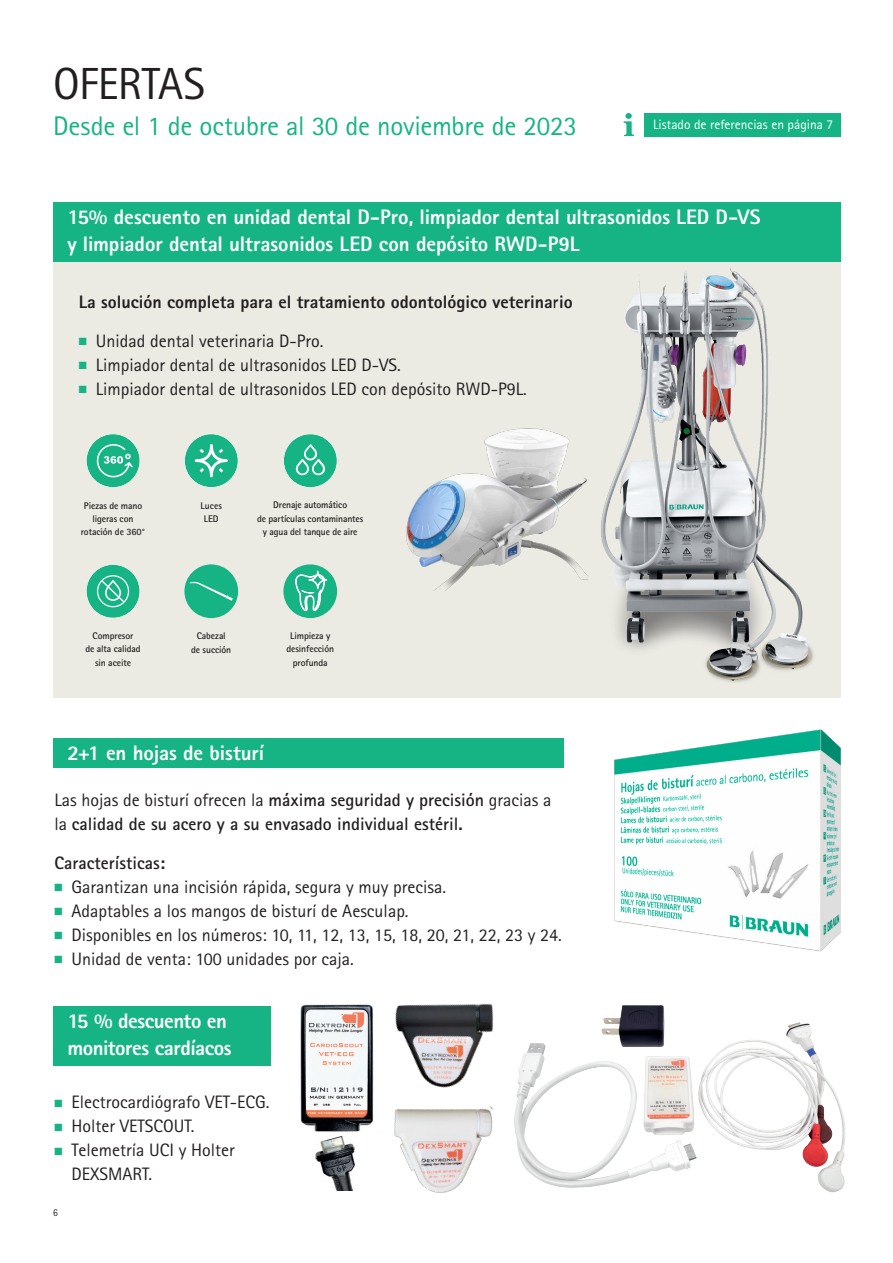
<style>
.page{position:relative;width:893px;height:1263px;background:#fff}
.page>*{position:absolute;margin:0;border:0;box-sizing:border-box;transform-origin:0 0}
.t1{font:45px "Rotis Sans Serif Pro";letter-spacing:-.01em;color:#231f20}
.t2{font:27px "Rotis Sans Serif Pro";letter-spacing:-.01em;color:#16b484}
.t3{font:800 21px/27px "Rotis Sans Serif Pro";letter-spacing:-.005em;color:#fff}
.t4{font:800 21px/27px "Rotis Sans Serif Pro";letter-spacing:-.025em;color:#fff}
.t5{font:18px/24px "Rotis Sans Serif Pro";color:#231f20}
.t6{font:700 18px/24px "Rotis Sans Serif Pro";color:#231f20}
.t7{font:800 18px "Rotis Sans Serif Pro";color:#231f20}
.t8{font:13.5px "Rotis Sans Serif Pro";color:#fff}
.t9{font:10.5px "Rotis Sans Serif Pro";color:#231f20;scale:.9 1}
.t10{font:700 9.6px/13.2px "Rotis Sans Serif Pro";letter-spacing:-.01em;color:#231f20;text-align:center}
.s1{color:#16b484}
.s2{font-weight:400}
</style>
<div class="page">
<div style="left:53px;top:202px;width:788px;height:495px;background:#ebeae3"></div>
<div style="left:644px;top:113px;width:197px;height:23px;background:#16b484"></div>
<svg style="left:624px;top:113px;width:10px;height:23px"></svg>
<img style="left:614px;top:729px;width:227px;height:223px">
<img style="left:434px;top:567px;width:37px;height:24px">
<img style="left:406px;top:428px;width:150px;height:139px">
<img style="left:556px;top:268px;width:285px;height:430px">
<img style="left:300px;top:1004px;width:74px;height:187px">
<img style="left:395px;top:1003px;width:99px;height:85px">
<img style="left:367px;top:1106px;width:126px;height:87px">
<div style="left:53px;top:202px;width:788px;height:60px;background:#16b484"></div>
<div style="left:53px;top:738px;width:510px;height:29px;background:#16b484"></div>
<div style="left:53px;top:1006px;width:217px;height:60px;background:#16b484"></div>
<div style="left:87px;top:434px;width:53px;height:53px;background:#16b484;border-radius:50%"></div>
<svg style="left:96px;top:442px;width:37px;height:37px"></svg>
<div style="left:185px;top:434px;width:53px;height:53px;background:#16b484;border-radius:50%"></div>
<svg style="left:195px;top:444px;width:33px;height:33px"></svg>
<div style="left:284px;top:434px;width:53px;height:53px;background:#16b484;border-radius:50%"></div>
<svg style="left:295px;top:444px;width:30px;height:31px"></svg>
<div style="left:87px;top:565px;width:53px;height:53px;background:#16b484;border-radius:50%"></div>
<svg style="left:97px;top:575px;width:32px;height:32px"></svg>
<div style="left:283px;top:564px;width:54px;height:54px;background:#16b484;border-radius:50%"></div>
<svg style="left:295px;top:568px;width:32px;height:43px"></svg>
<div style="left:184px;top:564px;width:54px;height:54px;background:#16b484;border-radius:50%"></div>
<svg style="left:190px;top:582px;width:43px;height:19px"></svg>
<img style="left:514px;top:1005px;width:331px;height:187px">
<h1 class="t1" style="left:53px;top:57px;width:154px">OFERTAS</h1>
<h2 class="t2" style="left:53px;top:110px;width:525px">Desde el 1 de octubre al 30 de noviembre de 2023</h2>
<p class="t8" style="left:653px;top:116px;width:182px">Listado de referencias en página 7</p>
<p class="t3" style="left:67px;top:203px;width:695px">15% descuento en unidad dental D-Pro, limpiador dental ultrasonidos LED D-VS y limpiador dental ultrasonidos LED con depósito RWD-P9L</p>
<p class="t7" style="left:79px;top:290px;width:495px">La solución completa para el tratamiento odontológico veterinario</p>
<p class="t5" style="left:79px;top:329px;width:246px"><span class="s1">■</span> Unidad dental veterinaria D-Pro.</p>
<p class="t5" style="left:79px;top:353px;width:323px"><span class="s1">■</span> Limpiador dental de ultrasonidos LED D-VS.</p>
<p class="t5" style="left:79px;top:377px;width:449px"><span class="s1">■</span> Limpiador dental de ultrasonidos LED con depósito RWD-P9L.</p>
<p class="t10" style="left:81px;top:499px;width:66px">Piezas de mano ligeras con rotación de 360°</p>
<p class="t10" style="left:201px;top:499px;width:23px">Luces<br>LED</p>
<p class="t10" style="left:257px;top:498px;width:108px">Drenaje automático<br>de partículas contaminantes y agua del tanque de aire</p>
<p class="t10" style="left:85px;top:629px;width:57px">Compresor<br>de alta calidad sin aceite</p>
<p class="t10" style="left:286px;top:629px;width:49px">Limpieza y desinfección profunda</p>
<p class="t10" style="left:191px;top:629px;width:42px">Cabezal de succión</p>
<p class="t3" style="left:67px;top:739px;width:198px">2+1 en hojas de bisturí</p>
<p class="t6" style="left:54px;top:787px;width:499px"><span class="s2">Las hojas de bisturí ofrecen la</span> máxima seguridad y precisión <span class="s2">gracias a la</span> calidad de su acero y a su envasado individual estéril.</p>
<p class="t6" style="left:54px;top:850px;width:112px">Características:</p>
<p class="t5" style="left:54px;top:875px;width:393px"><span class="s1">■</span> Garantizan una incisión rápida, segura y muy precisa.</p>
<p class="t5" style="left:54px;top:899px;width:356px"><span class="s1">■</span> Adaptables a los mangos de bisturí de Aesculap.</p>
<p class="t5" style="left:54px;top:923px;width:509px"><span class="s1">■</span> Disponibles en los números: 10, 11, 12, 13, 15, 18, 20, 21, 22, 23 y 24.</p>
<p class="t5" style="left:54px;top:947px;width:301px"><span class="s1">■</span> Unidad de venta: 100 unidades por caja.</p>
<p class="t4" style="left:67px;top:1007px;width:166px">15 % descuento en monitores cardíacos</p>
<p class="t5" style="left:54px;top:1090px;width:216px"><span class="s1">■</span> Electrocardiógrafo VET-ECG.</p>
<p class="t5" style="left:54px;top:1114px;width:141px"><span class="s1">■</span> Holter VETSCOUT.</p>
<p class="t5" style="left:71px;top:1138px;width:165px;text-indent:-17px"><span class="s1">■</span> Telemetría UCI y Holter<br>DEXSMART.</p>
<p class="t9" style="left:53px;top:1206px;width:7px">6</p>
</div>
